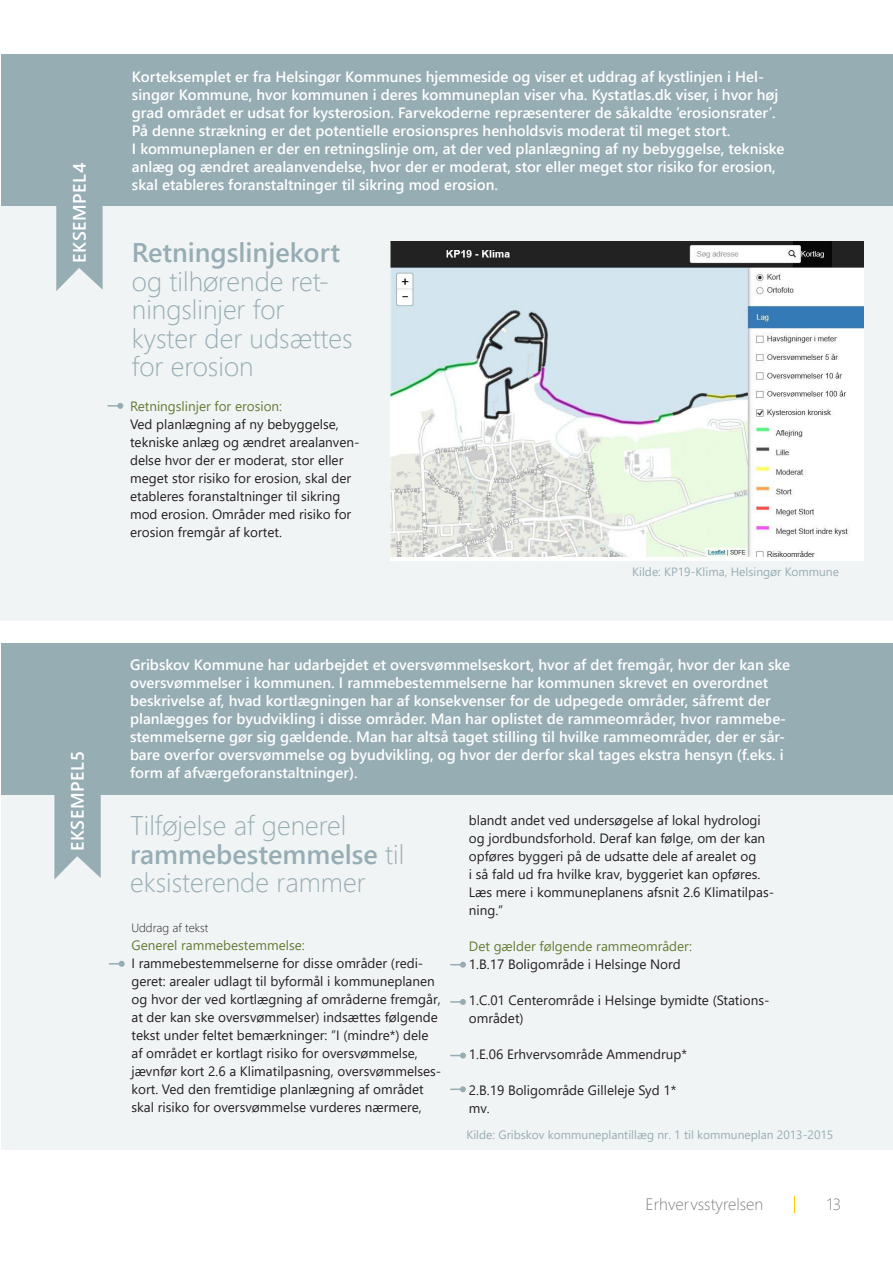
<style>
.page{position:relative;width:893px;height:1263px;background:#fff}
.page>*{position:absolute;margin:0;border:0;box-sizing:border-box;transform-origin:0 0}
.t1{font:300 27px/28.5px "Segoe UI";color:#97adb4}
.t2{font:600 18px "Segoe UI";letter-spacing:.03em;color:#fff}
.t3{font:300 16.5px "Segoe UI";color:#828282}
.t4{font:600 15px/18px "Segoe UI";color:#fff}
.t5{font:13.5px/18px "Segoe UI";color:#231f20}
.t6{font:13.5px "Segoe UI";color:#657c34}
.t7{font:12px "Segoe UI";color:#97adb4}
.t8{font:300 12px "Segoe UI";color:#231f20}
.s1{font-weight:600}
</style>
<div class="page">
<div style="left:1px;top:794px;width:892px;height:356px;background:#f1f4f5"></div>
<div style="left:1px;top:644px;width:892px;height:151px;background:#97adb4"></div>
<svg style="left:54px;top:795px;width:47px;height:84px;background:#a4b7bd"></svg>
<svg style="left:450px;top:962px;width:16px;height:6px"></svg>
<svg style="left:450px;top:999px;width:16px;height:6px"></svg>
<svg style="left:450px;top:1086px;width:16px;height:6px"></svg>
<svg style="left:450px;top:1052px;width:16px;height:6px"></svg>
<svg style="left:794px;top:1196px;width:1px;height:17px"></svg>
<div style="left:0;top:205px;width:893px;height:416px;background:#f1f4f5"></div>
<div style="left:2px;top:54px;width:891px;height:151px;background:#97adb4"></div>
<svg style="left:56px;top:205px;width:47px;height:86px;background:#a4b7bd"></svg>
<svg style="left:108px;top:403px;width:15px;height:6px"></svg>
<svg style="left:109px;top:961px;width:16px;height:6px"></svg>
<img style="left:390px;top:241px;width:473px;height:320px">
<p class="t2" style="left:62px;top:263px;width:101px;rotate:-90deg">EKSEMPEL 4</p>
<p class="t2" style="left:60px;top:851px;width:101px;rotate:-90deg">EKSEMPEL 5</p>
<p class="t4" style="left:132px;top:67px;width:648px">Korteksemplet er fra Helsingør Kommunes hjemmeside og viser et uddrag af kystlinjen i Hel&shy;singør Kommune, hvor kommunen i deres kommuneplan viser vha. Kystatlas.dk viser, i hvor høj grad området er udsat for kysterosion. Farvekoderne repræsenterer de såkaldte ’erosionsrater’.<br>På denne strækning er det potentielle erosionspres henholdsvis moderat til meget stort.</p>
<p class="t4" style="left:132px;top:139px;width:654px">I kommuneplanen er der en retningslinje om, at der ved planlægning af ny bebyggelse, tekniske anlæg og ændret arealanvendelse, hvor der er moderat, stor eller meget stor risiko for erosion, skal etableres foranstaltninger til sikring mod erosion.</p>
<p class="t1" style="left:132px;top:236px;width:210px"><span class="s1">Retningslinjekort </span>og tilhørende ret&shy;ningslinjer for</p>
<p class="t1" style="left:132px;top:321px;width:222px">kyster der udsættes for erosion</p>
<p class="t6" style="left:130px;top:393px;width:154px">Retningslinjer for erosion:</p>
<p class="t5" style="left:130px;top:414px;width:231px">Ved planlægning af ny bebyggelse, tekniske anlæg og ændret arealanven&shy;delse hvor der er moderat, stor eller meget stor risiko for erosion, skal der etableres foranstaltninger til sikring mod erosion. Områder med risiko for erosion fremgår af kortet.</p>
<p class="t7" style="left:632px;top:561px;width:208px">Kilde: KP19-Klima, Helsingør Kommune</p>
<p class="t4" style="left:130px;top:655px;width:661px">Gribskov Kommune har udarbejdet et oversvømmelseskort, hvor af det fremgår, hvor der kan ske oversvømmelser i kommunen. I rammebestemmelserne har kommunen skrevet en overordnet beskrivelse af, hvad kortlægningen har af konsekvenser for de udpegede områder, såfremt der planlægges for byudvikling i disse områder. Man har oplistet de rammeområder, hvor rammebe&shy;stemmelserne gør sig gældende. Man har altså taget stilling til hvilke rammeområder, der er sår&shy;bare overfor oversvømmelse og byudvikling, og hvor der derfor skal tages ekstra hensyn (f.eks. i form af afværgeforanstaltninger).</p>
<p class="t1" style="left:130px;top:809px;width:218px">Tilføjelse af generel</p>
<p class="t1" style="left:130px;top:837px;width:276px"><span class="s1">rammebestemmelse</span> til eksisterende rammer</p>
<p class="t8" style="left:131px;top:917px;width:78px">Uddrag af tekst</p>
<p class="t6" style="left:131px;top:933px;width:175px">Generel rammebestemmelse:</p>
<p class="t5" style="left:131px;top:953px;width:311px">I rammebestemmelserne for disse områder (redi&shy;geret: arealer udlagt til byformål i kommuneplanen og hvor der ved kortlægning af områderne fremgår, at der kan ske oversvømmelser) indsættes følgende tekst under feltet bemærkninger: ”I (mindre*) dele af området er kortlagt risiko for oversvømmelse, jævnfør kort 2.6 a Klimatilpasning, oversvømmelses&shy;kort. Ved den fremtidige planlægning af området skal risiko for oversvømmelse vurderes nærmere,</p>
<p class="t5" style="left:469px;top:810px;width:307px">blandt andet ved undersøgelse af lokal hydrologi og jordbundsforhold. Deraf kan følge, om der kan opføres byggeri på de udsatte dele af arealet og<br>i så fald ud fra hvilke krav, byggeriet kan opføres.<br>Læs mere i kommuneplanens afsnit 2.6 Klimatilpas&shy;ning.”</p>
<p class="t6" style="left:469px;top:934px;width:225px">Det gælder følgende rammeområder:</p>
<p class="t5" style="left:469px;top:954px;width:213px">1.B.17 Boligområde i Helsinge Nord</p>
<p class="t5" style="left:469px;top:990px;width:302px">1.C.01 Centerområde i Helsinge bymidte (Stations&shy;området)</p>
<p class="t5" style="left:469px;top:1044px;width:220px">1.E.06 Erhvervsområde Ammendrup*</p>
<p class="t5" style="left:469px;top:1080px;width:209px">2.B.19 Boligområde Gilleleje Syd 1*</p>
<p class="t5" style="left:469px;top:1098px;width:23px">mv.</p>
<p class="t7" style="left:466px;top:1124px;width:368px">Kilde: Gribskov kommuneplantillæg nr. 1 til kommuneplan 2013-2015</p>
<p class="t3" style="left:646px;top:1188px;width:119px">Erhvervsstyrelsen</p>
<p class="t3" style="left:827px;top:1188px;width:16px">13</p>
</div>
